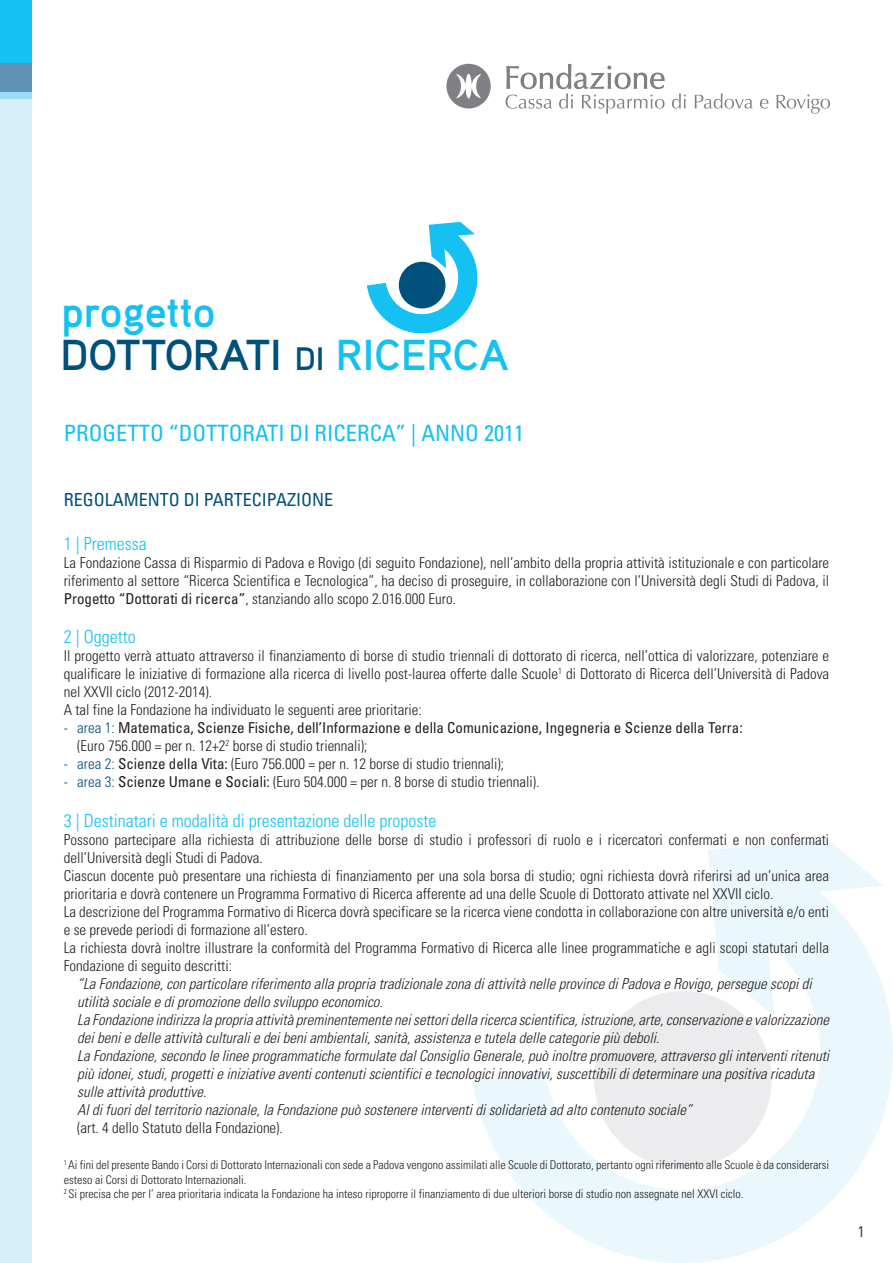
<style>
.page{position:relative;width:893px;height:1263px;background:#fff}
.page>*{position:absolute;margin:0;border:0;box-sizing:border-box;transform-origin:0 0}
.t1{font:43.65px "Aaux Pro Bold OSF";letter-spacing:-.005em;color:#15c0f2}
.t2{font:43.2px "Aaux Pro Bold OSF";color:#00507c}
.t3{font:condensed 22.5px "Univers";color:#15c0f2}
.t4{font:300 condensed 18px "Univers";color:#15c0f2}
.t5{font:condensed 18px "Univers";color:#00507c}
.t6{font:300 condensed 15px/18px "Univers";color:#231f20}
.t7{font:italic 300 condensed 15px/18px "Univers";color:#231f20}
.t8{font:condensed 15px/18px "Univers";color:#231f20}
.t9{font:15px "DIN Pro";color:#231f20}
.t10{font:300 condensed 12px/14.4px "Univers";color:#231f20}
.s1{font-size:32.55px}
.s2{color:#15c0f2}
.s3{font-weight:400}
.s4{font-weight:300;color:#00507c}
.s5{font-weight:300}
.s6{color:#00507c}
</style>
<div class="page">
<svg style="left:708px;top:839px;width:146px;height:23px"></svg>
<svg style="left:473px;top:862px;width:420px;height:401px"></svg>
<div style="left:594px;top:991px;width:178px;height:177px;background:#ececee;border-radius:50%"></div>
<svg style="left:367px;top:222px;width:111px;height:112px"></svg>
<div style="left:399px;top:262px;width:46px;height:46px;background:#00507c;border-radius:50%"></div>
<div style="left:0;top:0;width:32px;height:64px;background:#15c0f2"></div>
<div style="left:0;top:64px;width:32px;height:28px;background:#5e92b6"></div>
<div style="left:0;top:92px;width:32px;height:12px;background:#9cdcf8"></div>
<div style="left:0;top:99px;width:32px;height:1164px;background:#d6f0fb"></div>
<svg style="left:446px;top:64px;width:45px;height:44px"></svg>
<svg style="left:506px;top:64px;width:159px;height:50px"></svg>
<svg style="left:672px;top:93px;width:14px;height:16px"></svg>
<svg style="left:695px;top:93px;width:58px;height:16px"></svg>
<svg style="left:760px;top:99px;width:8px;height:10px"></svg>
<svg style="left:776px;top:95px;width:54px;height:19px"></svg>
<h1 class="t1" style="left:61px;top:284px;width:155px">progetto</h1>
<h2 class="t2" style="left:61px;top:327px;width:450px">DOTTORATI <span class="s1">DI</span> <span class="s2">RICERCA</span></h2>
<h3 class="t3" style="left:64px;top:419px;width:462px">PROGETTO “DOTTORATI DI RICERCA” | ANNO 2011</h3>
<p class="t5" style="left:64px;top:488px;width:271px">REGOLAMENTO DI PARTECIPAZIONE</p>
<p class="t4" style="left:64px;top:532px;width:84px">1 | Premessa</p>
<p class="t6" style="left:64px;top:553px;width:767px;text-align:justify">La Fondazione Cassa di Risparmio di Padova e Rovigo (di seguito Fondazione), nell’ambito della propria attività istituzionale e con particolare riferimento al settore “Ricerca Scientifica e Tecnologica”, ha deciso di proseguire, in collaborazione con l’Università degli Studi di Padova, il <span class="s3">Progetto “Dottorati di ricerca”</span>, stanziando allo scopo 2.016.000 Euro.</p>
<p class="t4" style="left:64px;top:626px;width:73px">2 | Oggetto</p>
<p class="t6" style="left:64px;top:647px;width:767px">Il progetto verrà attuato attraverso il finanziamento di borse di studio triennali di dottorato di ricerca, nell’ottica di valorizzare, potenziare e qualificare le iniziative di formazione alla ricerca di livello post-laurea offerte dalle Scuole<sup>1</sup> di Dottorato di Ricerca dell’Università di Padova nel XXVII ciclo (2012-2014).<br>A tal fine la Fondazione ha individuato le seguenti aree prioritarie:</p>
<p class="t8" style="left:77px;top:718px;width:667px;text-indent:-14px"><span class="s4">- area 1:</span> Matematica, Scienze Fisiche, dell’Informazione e della Comunicazione, Ingegneria e Scienze della Terra: <span class="s5">(Euro 756.000 = per n. 12+2</span><sup>2</sup> <span class="s5">borse di studio triennali);</span></p>
<p class="t6" style="left:64px;top:755px;width:442px"><span class="s6">- area 2:</span> <span class="s3">Scienze della Vita:</span> (Euro 756.000 = per n. 12 borse di studio triennali);</p>
<p class="t6" style="left:64px;top:773px;width:477px"><span class="s6">- area 3:</span> <span class="s3">Scienze Umane e Sociali:</span> (Euro 504.000 = per n. 8 borse di studio triennali).</p>
<p class="t4" style="left:64px;top:809px;width:374px">3 | Destinatari e modalità di presentazione delle proposte</p>
<p class="t6" style="left:64px;top:830px;width:767px">Possono partecipare alla richiesta di attribuzione delle borse di studio i professori di ruolo e i ricercatori confermati e non confermati dell’Università degli Studi di Padova.<br>Ciascun docente può presentare una richiesta di finanziamento per una sola borsa di studio; ogni richiesta dovrà riferirsi ad un’unica area prioritaria e dovrà contenere un Programma Formativo di Ricerca afferente ad una delle Scuole di Dottorato attivate nel XXVII ciclo.<br>La descrizione del Programma Formativo di Ricerca dovrà specificare se la ricerca viene condotta in collaborazione con altre università e/o enti e se prevede periodi di formazione all’estero.<br>La richiesta dovrà inoltre illustrare la conformità del Programma Formativo di Ricerca alle linee programmatiche e agli scopi statutari della Fondazione di seguito descritti:</p>
<p class="t7" style="left:77px;top:974px;width:753px">“La Fondazione, con particolare riferimento alla propria tradizionale zona di attività nelle province di Padova e Rovigo, persegue scopi di utilità sociale e di promozione dello sviluppo economico.<br>La Fondazione indirizza la propria attività preminentemente nei settori della ricerca scientifica, istruzione, arte, conservazione e valorizzazione dei beni e delle attività culturali e dei beni ambientali, sanità, assistenza e tutela delle categorie più deboli.<br>La Fondazione, secondo le linee programmatiche formulate dal Consiglio Generale, può inoltre promuovere, attraverso gli interventi ritenuti più idonei, studi, progetti e iniziative aventi contenuti scientifici e tecnologici innovativi, suscettibili di determinare una positiva ricaduta sulle attività produttive.<br>Al di fuori del territorio nazionale, la Fondazione può sostenere interventi di solidarietà ad alto contenuto sociale”</p>
<p class="t6" style="left:77px;top:1118px;width:207px">(art. 4 dello Statuto della Fondazione).</p>
<p class="t10" style="left:64px;top:1158px;width:767px"><sup>1</sup> Ai fini del presente Bando i Corsi di Dottorato Internazionali con sede a Padova vengono assimilati alle Scuole di Dottorato, pertanto ogni riferimento alle Scuole è da considerarsi esteso ai Corsi di Dottorato Internazionali.<br><sup>2</sup> Si precisa che per l’ area prioritaria indicata la Fondazione ha inteso riproporre il finanziamento di due ulteriori borse di studio non assegnate nel XXVI ciclo.</p>
<p class="t9" style="left:857px;top:1221px;width:9px">1</p>
</div>
